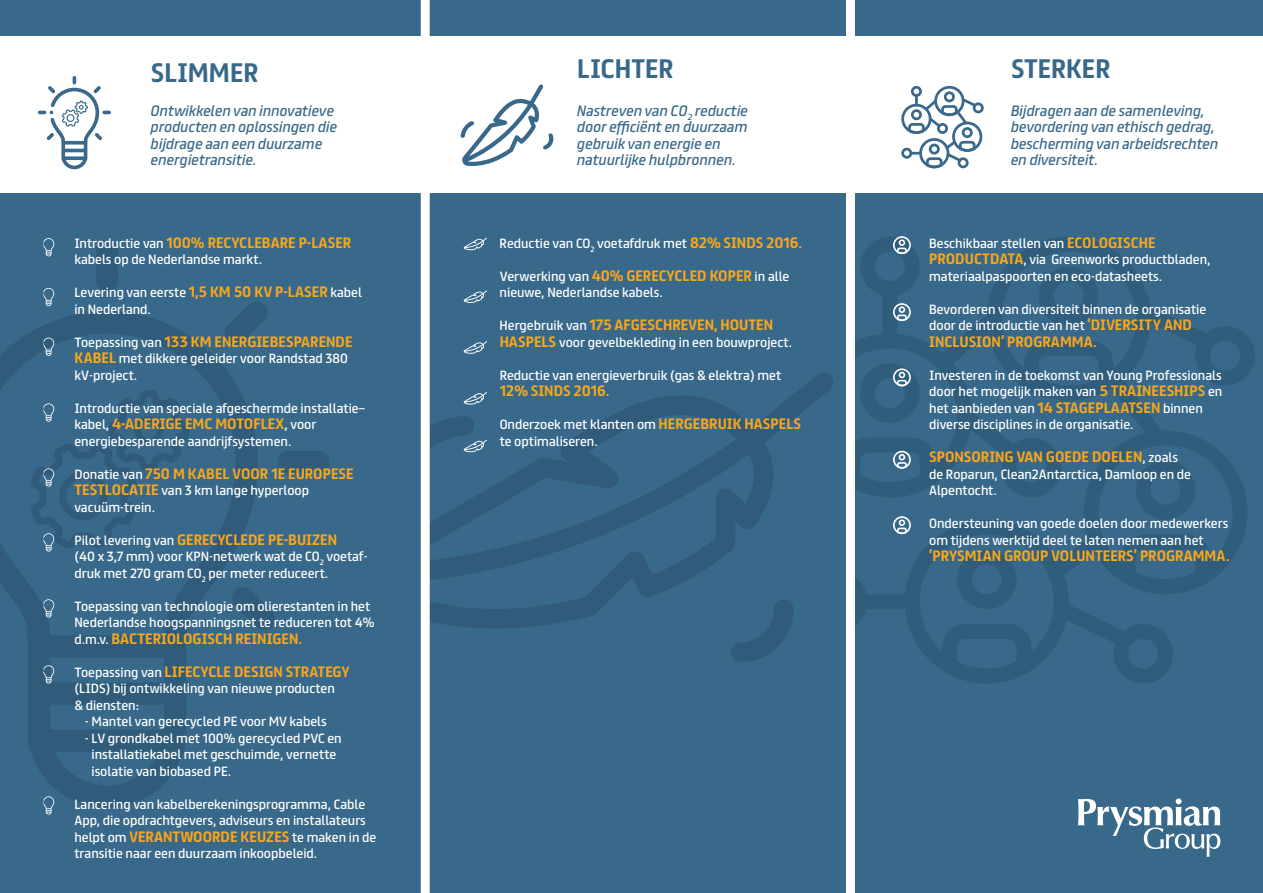
<style>
.page{position:relative;width:1263px;height:893px;background:#38688a}
.page>*{position:absolute;margin:0;border:0;box-sizing:border-box;transform-origin:0 0}
.t1{font:700 24px "FS Truman";color:#38688a}
.t2{font:700 13.5px "FS Truman";color:#f9a71b}
.t3{font:italic 13.5px/16.5px "FS Truman";color:#38688a}
.t4{font:12px/16.5px "FS Truman";color:#fff}
.s1{font-weight:400;font-size:12px;color:#fff}
.s2{font-weight:700;font-size:13.5px;color:#f9a71b}
</style>
<div class="page">
<svg style="left:430px;top:373px;width:403px;height:255px"></svg>
<svg style="left:731px;top:599px;width:62px;height:63px"></svg>
<svg style="left:0;top:311px;width:258px;height:497px"></svg>
<div style="left:96px;top:240px;width:22px;height:51px;background:#2e5876;border-radius:11px"></div>
<svg style="left:223px;top:302px;width:44px;height:43px"></svg>
<svg style="left:231px;top:586px;width:44px;height:44px"></svg>
<div style="left:278px;top:451px;width:51px;height:22px;background:#2e5876;border-radius:11px"></div>
<div style="left:0;top:36px;width:1263px;height:157px;background:#fff"></div>
<div style="left:421px;top:0;width:9px;height:893px;background:#fff"></div>
<div style="left:846px;top:0;width:9px;height:893px;background:#fff"></div>
<svg style="left:1078px;top:798px;width:142px;height:59px"></svg>
<svg style="left:901px;top:86px;width:83px;height:82px"></svg>
<svg style="left:38px;top:76px;width:73px;height:93px"></svg>
<svg style="left:461px;top:84px;width:93px;height:82px"></svg>
<svg style="left:43px;top:238px;width:11px;height:18px"></svg>
<svg style="left:43px;top:288px;width:11px;height:18px"></svg>
<svg style="left:43px;top:338px;width:11px;height:18px"></svg>
<svg style="left:30px;top:390px;width:159px;height:162px"></svg>
<svg style="left:43px;top:599px;width:11px;height:19px"></svg>
<svg style="left:43px;top:665px;width:11px;height:19px"></svg>
<svg style="left:43px;top:796px;width:11px;height:19px"></svg>
<svg style="left:464px;top:238px;width:23px;height:12px"></svg>
<svg style="left:464px;top:290px;width:23px;height:13px"></svg>
<svg style="left:464px;top:341px;width:23px;height:13px"></svg>
<svg style="left:464px;top:392px;width:23px;height:13px"></svg>
<svg style="left:430px;top:416px;width:57px;height:60px"></svg>
<svg style="left:855px;top:236px;width:400px;height:448px"></svg>
<h1 class="t1" style="left:151px;top:51px;width:109px">SLIMMER</h1>
<p class="t3" style="left:151px;top:101px;width:188px">Ontwikkelen van innovatieve producten en oplossingen die bijdrage aan een duurzame energietransitie.</p>
<p class="t2" style="left:74px;top:230px;width:278px"><span class="s1">Introductie van</span> 100% RECYCLEBARE P-LASER</p>
<p class="t4" style="left:74px;top:250px;width:189px">kabels op de Nederlandse markt.</p>
<p class="t4" style="left:74px;top:283px;width:289px">Levering van eerste <span class="s2">1,5 KM 50 KV P-LASER</span> kabel in Nederland.</p>
<p class="t2" style="left:74px;top:329px;width:280px"><span class="s1">Toepassing van</span> 133 KM ENERGIEBESPARENDE</p>
<p class="t4" style="left:74px;top:349px;width:275px"><span class="s2">KABEL</span> met dikkere geleider voor Randstad 380 kV-project.</p>
<p class="t4" style="left:74px;top:399px;width:292px">Introductie van speciale afgeschermde installatie–</p>
<p class="t2" style="left:74px;top:412px;width:244px"><span class="s1">kabel,</span> 4-ADERIGE EMC MOTOFLEX<span class="s1">, voor</span></p>
<p class="t4" style="left:74px;top:432px;width:219px">energiebesparende aandrijfsystemen.</p>
<p class="t2" style="left:74px;top:461px;width:281px"><span class="s1">Donatie van</span> 750 M KABEL VOOR 1E EUROPESE</p>
<p class="t4" style="left:74px;top:481px;width:236px"><span class="s2">TESTLOCATIE</span> van 3 km lange hyperloop vacuüm-trein.</p>
<p class="t2" style="left:74px;top:527px;width:264px"><span class="s1">Pilot levering van</span> GERECYCLEDE PE-BUIZEN</p>
<p class="t4" style="left:74px;top:547px;width:295px">(40 x 3,7 mm) voor KPN-netwerk wat de CO<sub>2</sub> voetaf&shy;druk met 270 gram CO<sub>2</sub> per meter reduceert.</p>
<p class="t4" style="left:74px;top:597px;width:302px">Toepassing van technologie om olierestanten in het<br>Nederlandse hoogspanningsnet te reduceren tot 4%</p>
<p class="t2" style="left:74px;top:626px;width:229px"><span class="s1">d.m.v.</span> BACTERIOLOGISCH REINIGEN.</p>
<p class="t2" style="left:74px;top:659px;width:277px"><span class="s1">Toepassing van</span> LIFECYCLE DESIGN STRATEGY</p>
<p class="t4" style="left:74px;top:679px;width:262px">(LIDS) bij ontwikkeling van nieuwe producten &amp; diensten:</p>
<p class="t4" style="left:85px;top:712px;width:243px">- Mantel van gerecycled PE voor MV kabels</p>
<p class="t4" style="left:92px;top:729px;width:252px;text-indent:-7px">- LV grondkabel met 100% gerecycled PVC en installatiekabel met geschuimde, vernette isolatie van biobased PE.</p>
<p class="t4" style="left:74px;top:795px;width:303px">Lancering van kabelberekeningsprogramma, Cable App, die opdrachtgevers, adviseurs en installateurs helpt om <span class="s2">VERANTWOORDE KEUZES</span> te maken in de transitie naar een duurzaam inkoopbeleid.</p>
<h1 class="t1" style="left:577px;top:48px;width:98px">LICHTER</h1>
<p class="t3" style="left:577px;top:101px;width:172px">Nastreven van CO<sub>2</sub> reductie door efficiënt en duurzaam gebruik van energie en natuurlijke hulpbronnen.</p>
<p class="t4" style="left:500px;top:234px;width:304px">Reductie van CO<sub>2</sub> voetafdruk met <span class="s2">82% SINDS 2016.</span></p>
<p class="t4" style="left:500px;top:267px;width:291px">Verwerking van <span class="s2">40% GERECYCLED KOPER</span> in alle nieuwe, Nederlandse kabels.</p>
<p class="t2" style="left:500px;top:313px;width:275px"><span class="s1">Hergebruik van</span> 175 AFGESCHREVEN, HOUTEN</p>
<p class="t4" style="left:500px;top:333px;width:294px"><span class="s2">HASPELS</span> voor gevelbekleding in een bouwproject.</p>
<p class="t4" style="left:500px;top:366px;width:283px">Reductie van energieverbruik (gas &amp; elektra) met</p>
<p class="t2" style="left:500px;top:379px;width:111px">12% SINDS 2016.</p>
<p class="t4" style="left:500px;top:415px;width:303px">Onderzoek met klanten om <span class="s2">HERGEBRUIK HASPELS </span>te optimaliseren.</p>
<h1 class="t1" style="left:1011px;top:48px;width:101px">STERKER</h1>
<p class="t3" style="left:1011px;top:101px;width:209px">Bijdragen aan de samenleving, bevordering van ethisch gedrag, bescherming van arbeidsrechten en diversiteit.</p>
<p class="t4" style="left:929px;top:234px;width:283px">Beschikbaar stellen van <span class="s2">ECOLOGISCHE<br>PRODUCTDATA</span>, via Greenworks productbladen, materiaalpaspoorten en eco-datasheets.</p>
<p class="t4" style="left:929px;top:300px;width:279px">Bevorderen van diversiteit binnen de organisatie door de introductie van het <span class="s2">‘DIVERSITY AND</span></p>
<p class="t2" style="left:929px;top:329px;width:169px">INCLUSION’ PROGRAMMA.</p>
<p class="t4" style="left:929px;top:366px;width:295px">Investeren in de toekomst van Young Professionals door het mogelijk maken van <span class="s2">5 TRAINEESHIPS</span> en het aanbieden van <span class="s2">14 STAGEPLAATSEN</span> binnen diverse disciplines in de organisatie.</p>
<p class="t2" style="left:929px;top:445px;width:250px">SPONSORING VAN GOEDE DOELEN<span class="s1">, zoals</span></p>
<p class="t4" style="left:929px;top:465px;width:263px">de Roparun, Clean2Antarctica, Damloop en de<br>Alpentocht.</p>
<p class="t4" style="left:929px;top:514px;width:301px">Ondersteuning van goede doelen door medewerkers om tijdens werktijd deel te laten nemen aan het</p>
<p class="t2" style="left:929px;top:544px;width:302px">‘PRYSMIAN GROUP VOLUNTEERS’ PROGRAMMA.</p>
</div>
